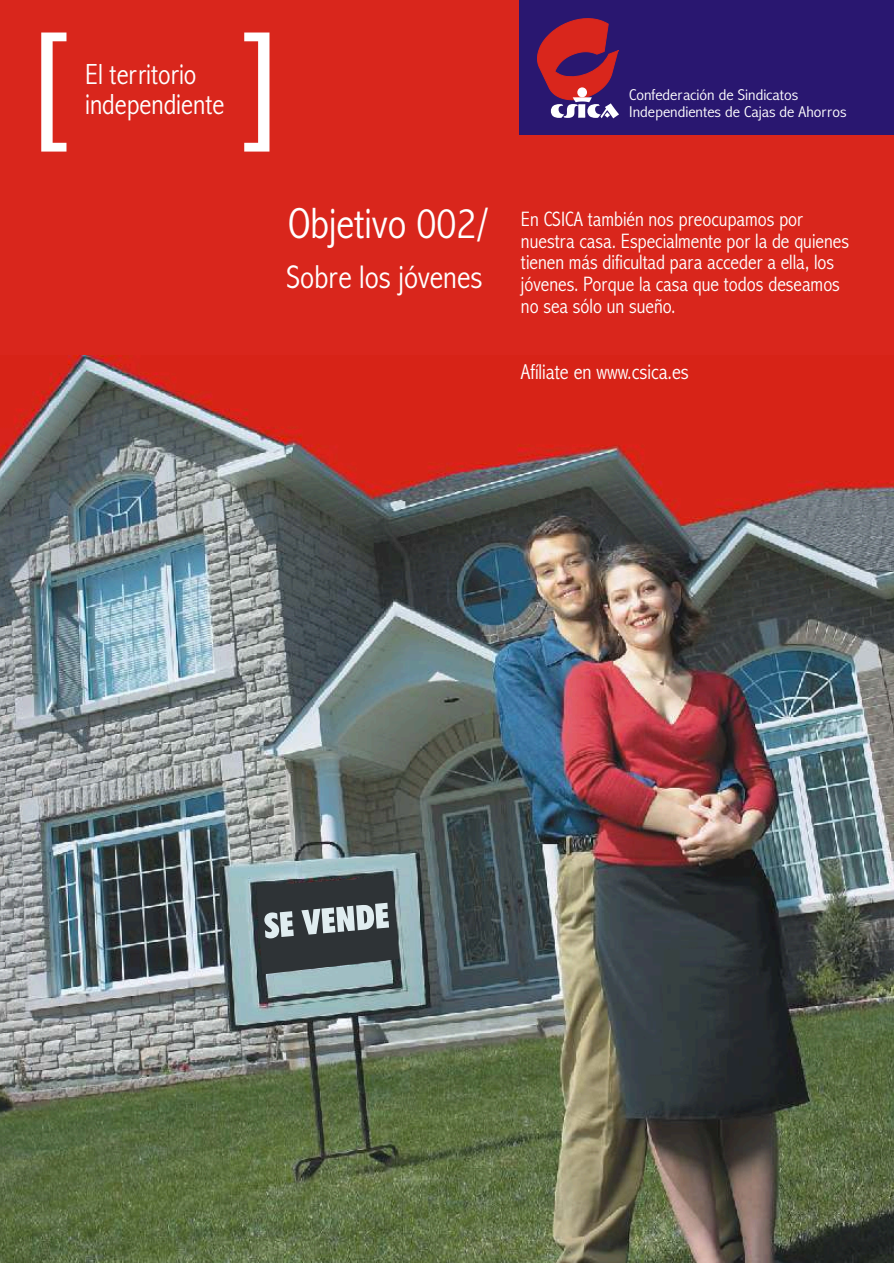
<style>
.page{position:relative;width:894px;height:1263px;background:#d9261c}
.page>*{position:absolute;margin:0;border:0;box-sizing:border-box;transform-origin:0 0}
.t1{font:300 43.65px "Abadi MT Condensed";color:#fff}
.t2{font:300 33px "Abadi MT Condensed";color:#fff}
.t3{font:300 29.4px/30.5px "Abadi MT Condensed";color:#fff}
.t4{font:300 21.75px "Abadi MT Condensed";color:#fff}
.t5{font:300 21px/21.8px "Abadi MT Condensed";color:#fff}
.t6{font:300 15.75px/16.4px "Abadi MT Condensed";color:#fff;scale:1.13 1}
</style>
<div class="page">
<img style="left:0;top:355px;width:894px;height:908px">
<svg style="left:256px;top:877px;width:144px;height:97px;background:#535b5e"></svg>
<svg style="left:41px;top:33px;width:25px;height:119px"></svg>
<svg style="left:244px;top:33px;width:25px;height:119px"></svg>
<div style="left:520px;top:0;width:374px;height:135px;background:#291770"></div>
<svg style="left:537px;top:18px;width:82px;height:100px"></svg>
<div style="left:577px;top:87px;width:10px;height:10px;background:#fff;border-radius:50%"></div>
<h3 class="t3" style="left:85px;top:62px;width:141px">El territorio independiente</h3>
<p class="t6" style="left:629px;top:89px;width:194px">Confederación de Sindicatos<br>Independientes de Cajas de Ahorros</p>
<h1 class="t1" style="left:288px;top:208px;width:202px">Objetivo 002/</h1>
<h2 class="t2" style="left:286px;top:265px;width:197px">Sobre los jóvenes</h2>
<p class="t5" style="left:521px;top:210px;width:330px">En CSICA también nos preocupamos por nuestra casa. Especialmente por la de quienes tienen más dificultad para acceder a ella, los jóvenes. Porque la casa que todos deseamos no sea sólo un sueño.</p>
<p class="t4" style="left:521px;top:364px;width:169px">Afíliate en www.csica.es</p>
</div>
